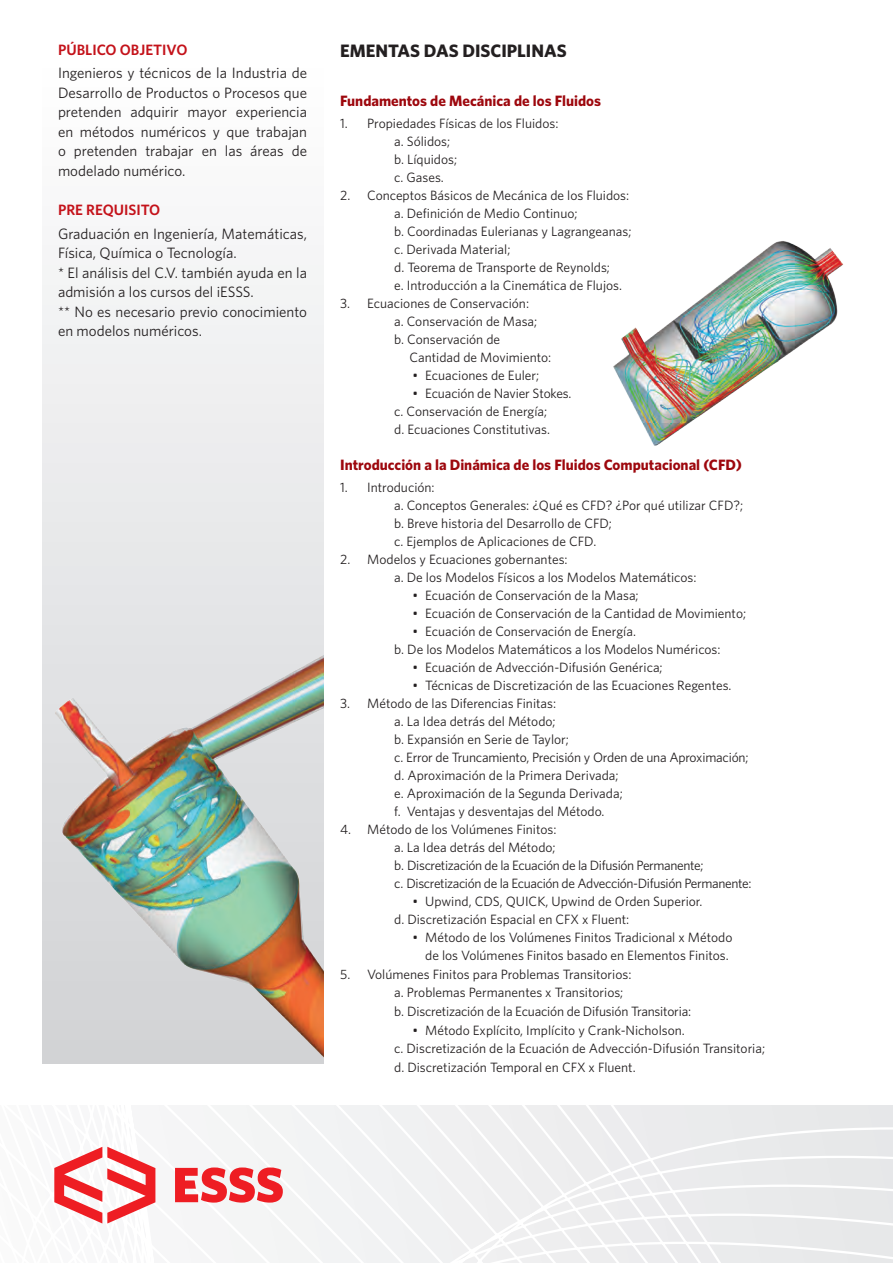
<style>
.page{position:relative;width:893px;height:1263px;background:#fff}
.page>*{position:absolute;margin:0;border:0;box-sizing:border-box;transform-origin:0 0}
.t1{font:700 18px "Whitney";color:#231f20}
.t2{font:15px/19.5px "Whitney";color:#231f20;text-align:justify}
.t3{font:700 15px "Whitney";color:#9d070d}
.t4{font:600 15px "Whitney";color:#c4121a}
.t5{font:13.5px/18px "Whitney";color:#231f20}
.t6{font:13.5px/18px "Whitney";letter-spacing:-.025em;color:#231f20}
</style>
<div class="page">
<svg style="left:101px;top:1106px;width:792px;height:157px;fill:#f0f0f1"></svg>
<div style="left:43px;top:55px;width:280px;height:1008px;background:linear-gradient(to bottom,#fefefe,#d0d2d4)"></div>
<svg style="left:54px;top:1147px;width:101px;height:76px"></svg>
<svg style="left:175px;top:1167px;width:108px;height:35px"></svg>
<img style="left:613px;top:241px;width:231px;height:205px">
<img style="left:56px;top:650px;width:267px;height:413px">
<p class="t4" style="left:58px;top:40px;width:131px">PÚBLICO OBJETIVO</p>
<h1 class="t1" style="left:340px;top:40px;width:228px">EMENTAS DAS DISCIPLINAS</h1>
<p class="t2" style="left:58px;top:63px;width:251px">Ingenieros y técnicos de la Industria de Desarrollo de Productos o Procesos que pretenden adquirir mayor experiencia en métodos numéricos y que trabajan o pretenden trabajar en las áreas de modelado numérico.</p>
<p class="t4" style="left:58px;top:200px;width:104px">PRE REQUISITO</p>
<p class="t2" style="left:58px;top:223px;width:251px;text-align:left">Graduación en Ingeniería, Matemáticas, Física, Química o Tecnología.<br>* El análisis del C.V. también ayuda en la admisión a los cursos del iESSS.<br>** No es necesario previo conocimiento en modelos numéricos.</p>
<p class="t3" style="left:340px;top:91px;width:262px">Fundamentos de Mecánica de los Fluidos</p>
<p class="t5" style="left:394px;top:114px;width:166px;text-indent:-54px">1. Propiedades Físicas de los Fluidos: a. Sólidos;<br>b. Líquidos;<br>c. Gases.</p>
<p class="t5" style="left:394px;top:186px;width:239px;text-indent:-54px">2. Conceptos Básicos de Mecánica de los Fluidos: a. Definición de Medio Continuo;<br>b. Coordinadas Eulerianas y Lagrangeanas; c. Derivada Material;<br>d. Teorema de Transporte de Reynolds;<br>e. Introducción a la Cinemática de Flujos.</p>
<p class="t5" style="left:394px;top:294px;width:145px;text-indent:-54px">3. Ecuaciones de Conservación: a. Conservación de Masa; b. Conservación de</p>
<p class="t5" style="left:409px;top:348px;width:143px">Cantidad de Movimiento:</p>
<p class="t5" style="left:412px;top:366px;width:128px">• Ecuaciones de Euler;</p>
<p class="t5" style="left:394px;top:384px;width:179px;text-indent:18px">• Ecuación de Navier Stokes. c. Conservación de Energía;<br>d. Ecuaciones Constitutivas.</p>
<p class="t3" style="left:340px;top:455px;width:403px">Introducción a la Dinámica de los Fluidos Computacional (CFD)</p>
<p class="t5" style="left:394px;top:478px;width:350px;text-indent:-54px">1. Introdución:<br>a. Conceptos Generales: ¿Qué es CFD? ¿Por qué utilizar CFD?; b. Breve historia del Desarrollo de CFD;<br>c. Ejemplos de Aplicaciones de CFD.</p>
<p class="t5" style="left:394px;top:550px;width:304px;text-indent:-54px">2. Modelos y Ecuaciones gobernantes:<br>a. De los Modelos Físicos a los Modelos Matemáticos:</p>
<p class="t5" style="left:412px;top:586px;width:228px">• Ecuación de Conservación de la Masa;</p>
<p class="t5" style="left:412px;top:604px;width:335px">• Ecuación de Conservación de la Cantidad de Movimiento;</p>
<p class="t5" style="left:394px;top:622px;width:328px;text-indent:18px">• Ecuación de Conservación de Energía.<br>b. De los Modelos Matemáticos a los Modelos Numéricos:</p>
<p class="t5" style="left:412px;top:658px;width:252px">• Ecuación de Advección-Difusión Genérica;</p>
<p class="t5" style="left:412px;top:676px;width:321px">• Técnicas de Discretización de las Ecuaciones Regentes.</p>
<p class="t5" style="left:394px;top:694px;width:356px;text-indent:-54px">3. Método de las Diferencias Finitas:<br>a. La Idea detrás del Método;<br>b. Expansión en Serie de Taylor;<br>c. Error de Truncamiento, Precisión y Orden de una Aproximación; d. Aproximación de la Primera Derivada;<br>e. Aproximación de la Segunda Derivada;<br>f. Ventajas y desventajas del Método.</p>
<p class="t6" style="left:394px;top:820px;width:359px;text-indent:-54px">4. Método de los Volúmenes Finitos:<br>a. La Idea detrás del Método;<br>b. Discretización de la Ecuación de la Difusión Permanente;<br>c. Discretización de la Ecuación de Advección-Difusión Permanente:</p>
<p class="t5" style="left:394px;top:892px;width:310px;text-indent:18px">• Upwind, CDS, QUICK, Upwind de Orden Superior. d. Discretización Espacial en CFX x Fluent:</p>
<p class="t5" style="left:412px;top:928px;width:321px;text-align:right">• Método de los Volúmenes Finitos Tradicional x Método de los Volúmenes Finitos basado en Elementos Finitos.</p>
<p class="t5" style="left:394px;top:964px;width:298px;line-height:18.6px;text-indent:-54px">5. Volúmenes Finitos para Problemas Transitorios:<br>a. Problemas Permanentes x Transitorios;<br>b. Discretización de la Ecuación de Difusión Transitoria:</p>
<p class="t5" style="left:394px;top:1020px;width:372px;line-height:18.6px;text-indent:18px">• Método Explícito, Implícito y Crank-Nicholson.<br>c. Discretización de la Ecuación de Advección-Difusión Transitoria; d. Discretización Temporal en CFX x Fluent.</p>
</div>
